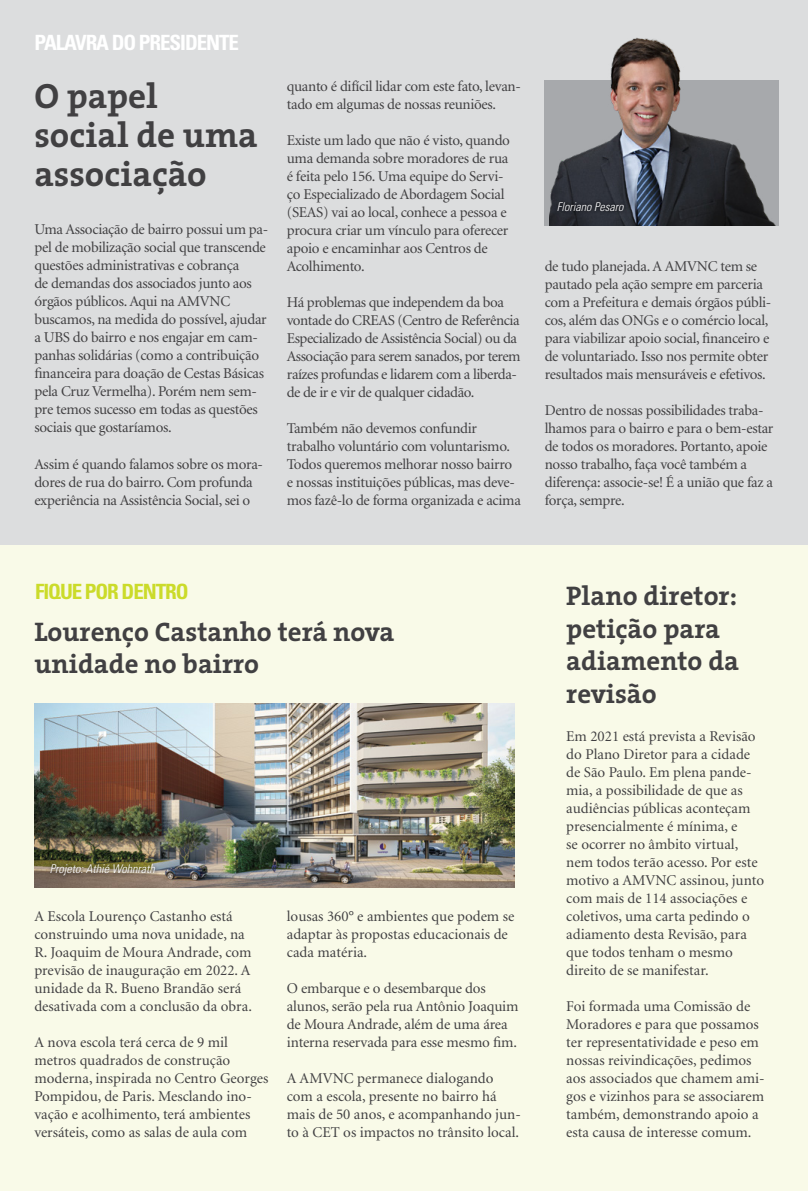
<style>
.page{position:relative;width:808px;height:1191px;background:#fff}
.page>*{position:absolute;margin:0;border:0;box-sizing:border-box;transform-origin:0 0}
.t1{font:700 35.25px/39px "The Serif";color:#414042}
.t2{font:700 27px/32.4px "The Serif";color:#414042}
.t3{font:700 condensed 21px "Univers";letter-spacing:-.05em;color:#fff}
.t4{font:700 condensed 21px "Univers";letter-spacing:-.05em;color:#cbdb2a}
.t5{font:15px/18px "Minion";letter-spacing:-.02em;color:#414042}
.t6{font:15px/18px "Minion";color:#414042}
.t7{font:italic 300 condensed 12px "Univers";color:#fff}
</style>
<div class="page">
<div style="left:0;top:534px;width:808px;height:657px;background:#f9fae8"></div>
<div style="left:0;top:0;width:808px;height:544px;background:#dcddde"></div>
<img style="left:549px;top:37px;width:230px;height:189px">
<img style="left:34px;top:704px;width:480px;height:184px">
<div style="left:47px;top:861px;width:112px;height:18px;background:#000;opacity:.8"></div>
<div style="left:554px;top:199px;width:73px;height:17px;background:#000;opacity:.8"></div>
<h3 class="t3" style="left:34px;top:30px;width:206px">PALAVRA DO PRESIDENTE</h3>
<h1 class="t1" style="left:34px;top:76px;width:225px">O papel social de uma associação</h1>
<p class="t5" style="left:34px;top:221px;width:235px">Uma Associação de bairro possui um pa&shy;pel de mobilização social que transcende questões administrativas e cobrança<br>de demandas dos associados junto aos órgãos públicos. Aqui na AMVNC buscamos, na medida do possível, ajudar a UBS do bairro e nos engajar em cam&shy;panhas solidárias (como a contribuição financeira para doação de Cestas Básicas pela Cruz Vermelha). Porém nem sem&shy;pre temos sucesso em todas as questões sociais que gostaríamos.</p>
<p class="t5" style="left:34px;top:455px;width:230px">Assim é quando falamos sobre os mora&shy;dores de rua do bairro. Com profunda experiência na Assistência Social, sei o</p>
<p class="t5" style="left:287px;top:78px;width:236px">quanto é difícil lidar com este fato, levan&shy;tado em algumas de nossas reuniões.</p>
<p class="t5" style="left:287px;top:132px;width:225px">Existe um lado que não é visto, quando uma demanda sobre moradores de rua é feita pelo 156. Uma equipe do Servi&shy;ço Especializado de Abordagem Social (SEAS) vai ao local, conhece a pessoa e procura criar um vínculo para oferecer apoio e encaminhar aos Centros de Acolhimento.</p>
<p class="t5" style="left:287px;top:294px;width:235px">Há problemas que independem da boa vontade do CREAS (Centro de Referência Especializado de Assistência Social) ou da Associação para serem sanados, por terem raízes profundas e lidarem com a liberda&shy;de de ir e vir de qualquer cidadão.</p>
<p class="t5" style="left:287px;top:420px;width:236px">Também não devemos confundir trabalho voluntário com voluntarismo.<br>Todos queremos melhorar nosso bairro e nossas instituições públicas, mas deve&shy;mos fazê-lo de forma organizada e acima</p>
<p class="t7" style="left:557px;top:200px;width:68px">Floriano Pesaro</p>
<p class="t5" style="left:545px;top:257px;width:228px">de tudo planejada. A AMVNC tem se pautado pela ação sempre em parceria com a Prefeitura e demais órgãos públi&shy;cos, além das ONGs e o comércio local, para viabilizar apoio social, financeiro e de voluntariado. Isso nos permite obter resultados mais mensuráveis e efetivos.</p>
<p class="t5" style="left:545px;top:401px;width:230px">Dentro de nossas possibilidades traba&shy;lhamos para o bairro e para o bem-estar de todos os moradores. Portanto, apoie nosso trabalho, faça você também a diferença: associe-se! É a união que faz a força, sempre.</p>
<h3 class="t4" style="left:35px;top:578px;width:155px">FIQUE POR DENTRO</h3>
<h2 class="t2" style="left:34px;top:615px;width:361px">Lourenço Castanho terá nova unidade no bairro</h2>
<p class="t7" style="left:50px;top:862px;width:107px">Projeto: Athié Wohnrath</p>
<p class="t6" style="left:34px;top:907px;width:219px">A Escola Lourenço Castanho está construindo uma nova unidade, na R. Joaquim de Moura Andrade, com previsão de inauguração em 2022. A unidade da R. Bueno Brandão será desativada com a conclusão da obra.</p>
<p class="t6" style="left:34px;top:1033px;width:236px">A nova escola terá cerca de 9 mil metros quadrados de construção moderna, inspirada no Centro Georges Pompidou, de Paris. Mesclando ino&shy;vação e acolhimento, terá ambientes versáteis, como as salas de aula com</p>
<p class="t6" style="left:287px;top:907px;width:229px">lousas 360° e ambientes que podem se adaptar às propostas educacionais de cada matéria.</p>
<p class="t5" style="left:287px;top:979px;width:233px">O embarque e o desembarque dos alunos, serão pela rua Antônio Joaquim de Moura Andrade, além de uma área interna reservada para esse mesmo fim.</p>
<p class="t6" style="left:287px;top:1069px;width:235px">A AMVNC permanece dialogando com a escola, presente no bairro há mais de 50 anos, e acompanhando jun&shy;to à CET os impactos no trânsito local.</p>
<h2 class="t2" style="left:566px;top:579px;width:174px">Plano diretor: petição para adiamento da revisão</h2>
<p class="t6" style="left:566px;top:728px;width:199px">Em 2021 está prevista a Revisão do Plano Diretor para a cidade de São Paulo. Em plena pande&shy;mia, a possibilidade de que as audiências públicas aconteçam presencialmente é mínima, e<br>se ocorrer no âmbito virtual, nem todos terão acesso. Por este motivo a AMVNC assinou, junto com mais de 114 associações e coletivos, uma carta pedindo o adiamento desta Revisão, para que todos tenham o mesmo direito de se manifestar.</p>
<p class="t6" style="left:566px;top:998px;width:200px">Foi formada uma Comissão de<br>Moradores e para que possamos ter representatividade e peso em nossas reivindicações, pedimos aos associados que chamem ami&shy;gos e vizinhos para se associarem também, demonstrando apoio a esta causa de interesse comum.</p>
</div>
